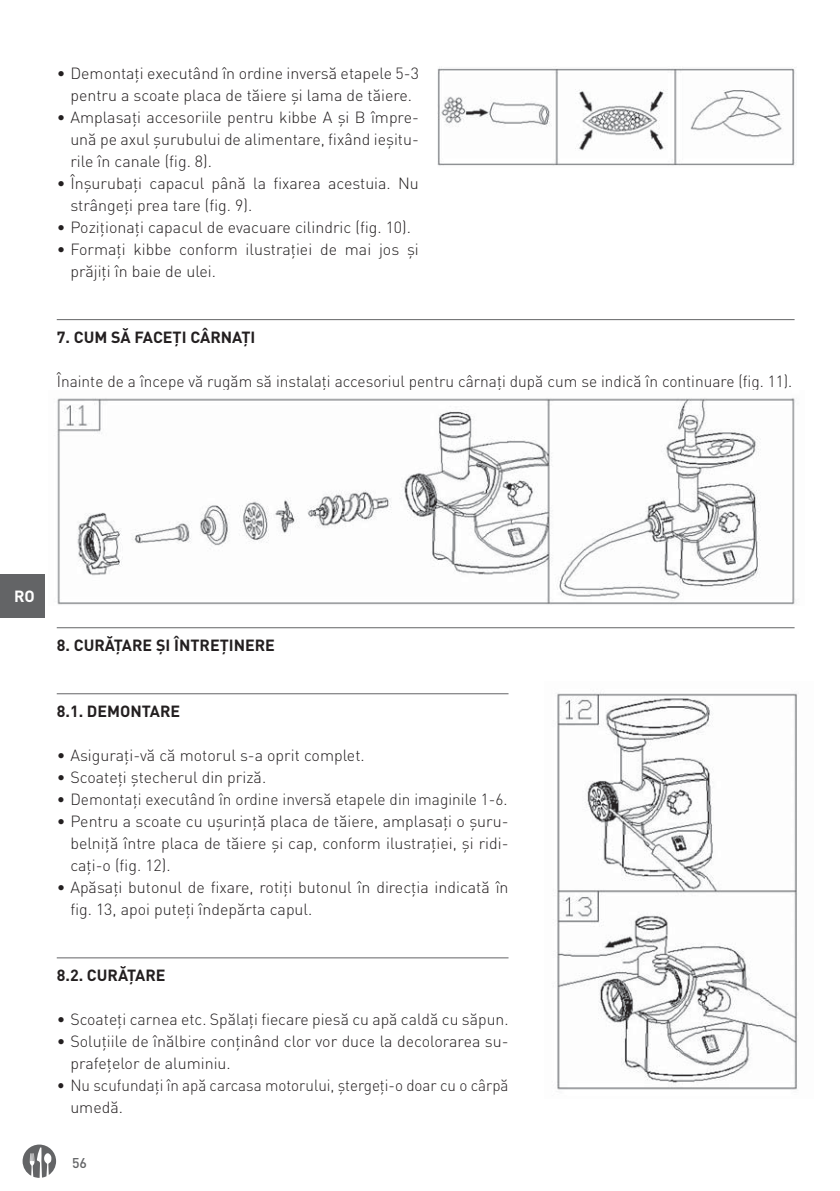
<style>
.page{position:relative;width:840px;height:1191px;background:#fff}
.page>*{position:absolute;margin:0;border:0;box-sizing:border-box;transform-origin:0 0}
.t1{font:300 16px/22px "DIN Pro";color:#231f20}
.t2{font:700 16px "DIN Pro";color:#231f20}
.t3{font:300 16px/22px "DIN Pro";color:#231f20;scale:.95 1}
.t4{font:700 16px "DIN Pro";color:#fff}
.t5{font:500 14px "DIN Pro";color:#636466}
</style>
<div class="page">
<svg style="left:23px;top:1144px;width:33px;height:33px"></svg>
<div style="left:0;top:574px;width:44px;height:43px;background:#636466"></div>
<hr style="left:57px;top:319px;width:737px;height:1px;background:#636466">
<hr style="left:57px;top:627px;width:737px;height:1px;background:#636466">
<hr style="left:57px;top:693px;width:451px;height:1px;background:#636466">
<hr style="left:57px;top:957px;width:451px;height:1px;background:#636466">
<img style="left:437px;top:67px;width:359px;height:99px">
<img style="left:57px;top:398px;width:738px;height:207px">
<img style="left:557px;top:693px;width:241px;height:397px">
<p class="t1" style="left:57px;top:64px;width:363px;text-align:center">• Demontați executând în ordine inversă etapele 5-3 pentru a scoate placa de tăiere și lama de tăiere.</p>
<p class="t1" style="left:70px;top:108px;width:350px;text-align:justify;text-indent:-14px">• Amplasați accesoriile pentru kibbe A și B împre&shy;ună pe axul șurubului de alimentare, fixând ieșitu&shy;rile în canale (fig. 8).</p>
<p class="t1" style="left:70px;top:174px;width:350px;text-indent:-14px">• Înșurubați capacul până la fixarea acestuia. Nu strângeți prea tare (fig. 9).</p>
<p class="t1" style="left:57px;top:218px;width:355px">• Poziționați capacul de evacuare cilindric (fig. 10).</p>
<p class="t1" style="left:70px;top:240px;width:350px;text-indent:-14px">• Formați kibbe conform ilustrației de mai jos și prăjiți în baie de ulei.</p>
<p class="t2" style="left:57px;top:331px;width:200px">7. CUM SĂ FACEȚI CÂRNAȚI</p>
<p class="t1" style="left:57px;top:372px;width:736px">Înainte de a începe vă rugăm să instalați accesoriul pentru cârnați după cum se indică în continuare (fig. 11).</p>
<p class="t4" style="left:14px;top:590px;width:22px">RO</p>
<p class="t2" style="left:57px;top:639px;width:220px">8. CURĂȚARE ȘI ÎNTREȚINERE</p>
<p class="t2" style="left:57px;top:705px;width:125px">8.1. DEMONTARE</p>
<p class="t1" style="left:57px;top:746px;width:309px">• Asigurați-vă că motorul s-a oprit complet.</p>
<p class="t1" style="left:57px;top:768px;width:211px">• Scoateți ștecherul din priză.</p>
<p class="t1" style="left:57px;top:790px;width:452px">• Demontați executând în ordine inversă etapele din imaginile 1-6.</p>
<p class="t1" style="left:70px;top:812px;width:439px;text-align:justify;text-indent:-14px">• Pentru a scoate cu ușurință placa de tăiere, amplasați o șuru&shy;belniță între placa de tăiere și cap, conform ilustrației, și ridi&shy;cați-o (fig. 12).</p>
<p class="t1" style="left:70px;top:878px;width:439px;text-indent:-14px">• Apăsați butonul de fixare, rotiți butonul în direcția indicată în fig. 13, apoi puteți îndepărta capul.</p>
<p class="t2" style="left:57px;top:969px;width:110px">8.2. CURĂȚARE</p>
<p class="t1" style="left:57px;top:1010px;width:453px">• Scoateți carnea etc. Spălați fiecare piesă cu apă caldă cu săpun.</p>
<p class="t1" style="left:70px;top:1032px;width:439px;text-indent:-14px">• Soluțiile de înălbire conținând clor vor duce la decolorarea su&shy;prafețelor de aluminiu.</p>
<p class="t3" style="left:70px;top:1076px;width:462px;text-indent:-14px">• Nu scufundați în apă carcasa motorului, ștergeți-o doar cu o cârpă umedă.</p>
<p class="t5" style="left:72px;top:1157px;width:16px">56</p>
</div>
